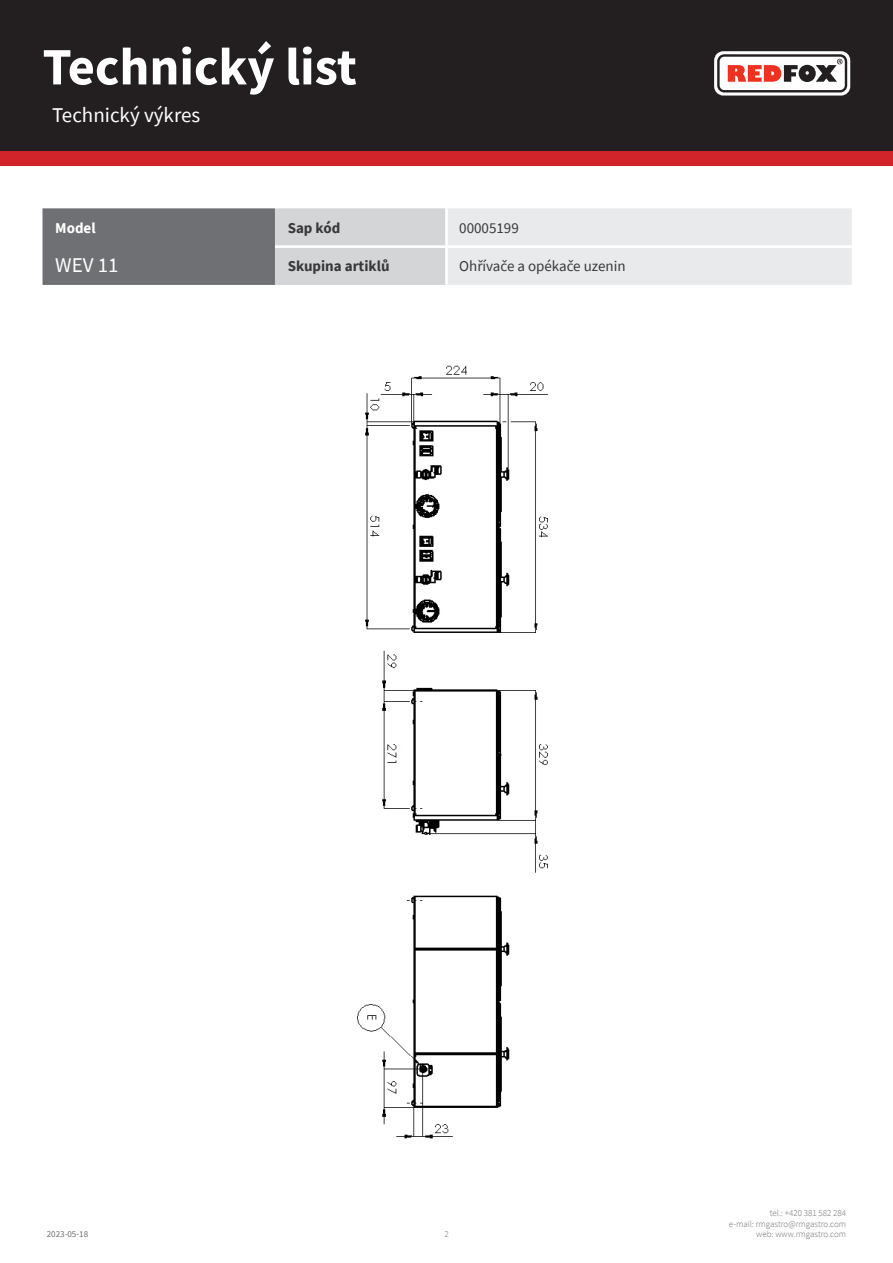
<style>
.page{position:relative;width:893px;height:1263px;background:#fff}
.page>*{position:absolute;margin:0;border:0;box-sizing:border-box;transform-origin:0 0}
.t1{font:700 52.5px "Source Sans Pro";color:#fff}
.kapitola{font:21px "Source Sans Pro";color:#fff}
.tabulka_-_headline{font:21px "Source Sans Pro";color:#fff}
.tabulka_-_text{font:15px "Source Sans Pro";color:#383839}
.tabulka_-_text-2{font:700 15px "Source Sans Pro";color:#383839}
.tabulka_-_text-3{font:700 15px "Source Sans Pro";color:#fff}
.t2{font:300 9px/10.8px "Source Sans Pro";color:#6f7073;text-align:right}
.t3{font:9px "Source Sans Pro";color:#6f7073}
</style>
<div class="page">
<div style="left:0;top:0;width:893px;height:166px;background:#d1232a"></div>
<div style="left:0;top:0;width:893px;height:151px;background:#231f20"></div>
<svg style="left:714px;top:51px;width:136px;height:45px"></svg>
<img style="left:357px;top:365px;width:191px;height:774px">
<svg style="left:43px;top:208px;width:809px;height:77px;background:#c0c1c3"></svg>
<hr style="left:445px;top:208px;width:3px;height:37px;background:#fff">
<hr style="left:275px;top:245px;width:171px;height:3px;background:#fff">
<hr style="left:446px;top:245px;width:406px;height:3px;background:#fff">
<hr style="left:445px;top:248px;width:3px;height:37px;background:#fff">
<h1 class="t1" style="left:43px;top:31px;width:316px">Technický list</h1>
<p class="kapitola" style="left:52px;top:101px;width:150px">Technický výkres</p>
<p class="tabulka_-_text-3" style="left:55px;top:218px;width:42px">Model</p>
<p class="tabulka_-_text-2" style="left:288px;top:218px;width:54px">Sap kód</p>
<p class="tabulka_-_text" style="left:459px;top:219px;width:61px">00005199</p>
<p class="tabulka_-_headline" style="left:55px;top:251px;width:65px">WEV 11</p>
<p class="tabulka_-_text-2" style="left:288px;top:256px;width:103px">Skupina artiklů</p>
<p class="tabulka_-_text" style="left:459px;top:257px;width:168px">Ohřívače a opékače uzenin</p>
<p class="t3" style="left:47px;top:1229px;width:43px">2023-05-18</p>
<p class="t2" style="left:444px;top:1229px;width:6px">2</p>
<p class="t2" style="left:729px;top:1207px;width:119px">tel.: +420 381 582 284<br>e-mail: rmgastro@rmgastro.com web: www.rmgastro.com</p>
</div>
